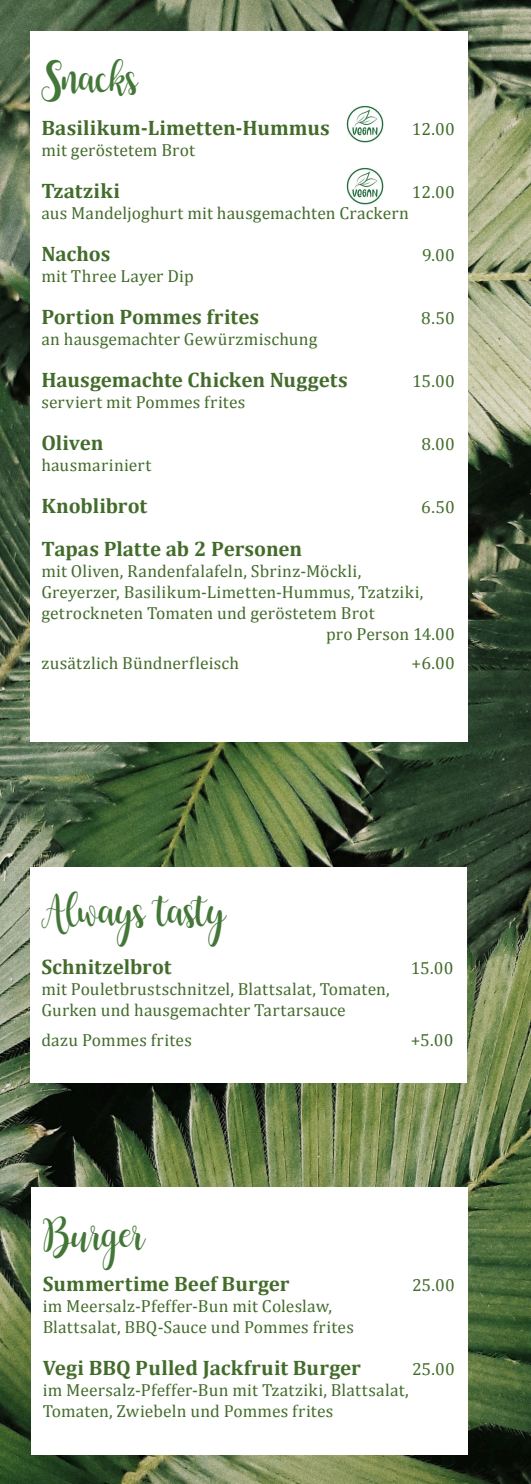
<style>
.page{position:relative;width:531px;height:1484px;background:#fff}
.page>*{position:absolute;margin:0;border:0;box-sizing:border-box;transform-origin:0 0}
.Beschrieb{font:35px "Buttercup Sample";letter-spacing:.005em;color:#437737}
._01_Titel{font:35px "Buttercup Sample";letter-spacing:.005em;color:#437737}
.Titel{font:35px "Buttercup Sample";letter-spacing:.01em;color:#437737}
.Beschrieb-2{font:700 21px "Cambria";letter-spacing:.005em;color:#436c2b}
.Beschrieb-3{font:17.5px/21px "Cambria";letter-spacing:.01em;color:#436c2b}
</style>
<div class="page">
<img style="left:0;top:0;width:531px;height:1483px">
<div style="left:30px;top:31px;width:438px;height:711px;background:#fff"></div>
<div style="left:30px;top:867px;width:436px;height:215px;background:#fff"></div>
<div style="left:31px;top:1186px;width:437px;height:267px;background:#fff"></div>
<img style="left:346px;top:106px;width:38px;height:37px">
<img style="left:346px;top:168px;width:38px;height:37px">
<p class="_01_Titel" style="left:41px;top:61px;width:99px">Snacks</p>
<p class="Beschrieb-2" style="left:41px;top:115px;width:290px">Basilikum-Limetten-Hummus</p>
<p class="Beschrieb-3" style="left:412px;top:119px;width:45px">12.00</p>
<p class="Beschrieb-3" style="left:41px;top:140px;width:155px">mit geröstetem Brot</p>
<p class="Beschrieb-2" style="left:41px;top:178px;width:80px">Tzatziki</p>
<p class="Beschrieb-3" style="left:412px;top:182px;width:45px">12.00</p>
<p class="Beschrieb-3" style="left:41px;top:203px;width:369px">aus Mandeljoghurt mit hausgemachten Crackern</p>
<p class="Beschrieb-2" style="left:41px;top:241px;width:70px">Nachos</p>
<p class="Beschrieb-3" style="left:422px;top:245px;width:34px">9.00</p>
<p class="Beschrieb-3" style="left:41px;top:266px;width:154px">mit Three Layer Dip</p>
<p class="Beschrieb-2" style="left:41px;top:304px;width:219px">Portion Pommes frites</p>
<p class="Beschrieb-3" style="left:421px;top:308px;width:35px">8.50</p>
<p class="Beschrieb-3" style="left:41px;top:329px;width:277px">an hausgemachter Gewürzmischung</p>
<p class="Beschrieb-2" style="left:41px;top:367px;width:308px">Hausgemachte Chicken Nuggets</p>
<p class="Beschrieb-3" style="left:412px;top:371px;width:44px">15.00</p>
<p class="Beschrieb-3" style="left:41px;top:392px;width:206px">serviert mit Pommes frites</p>
<p class="Beschrieb-2" style="left:41px;top:430px;width:64px">Oliven</p>
<p class="Beschrieb-3" style="left:421px;top:434px;width:35px">8.00</p>
<p class="Beschrieb-3" style="left:41px;top:455px;width:111px">hausmariniert</p>
<p class="Beschrieb-2" style="left:41px;top:493px;width:107px">Knoblibrot</p>
<p class="Beschrieb-3" style="left:421px;top:497px;width:35px">6.50</p>
<p class="Beschrieb-2" style="left:41px;top:535px;width:262px">Tapas Platte ab 2 Personen</p>
<p class="Beschrieb-3" style="left:41px;top:560px;width:321px">mit Oliven, Randenfalafeln, Sbrinz-Möckli,</p>
<p class="Beschrieb-3" style="left:41px;top:581px;width:383px">Greyerzer, Basilikum-Limetten-Hummus, Tzatziki, getrockneten Tomaten und geröstetem Brot</p>
<p class="Beschrieb-3" style="left:326px;top:623px;width:130px">pro Person 14.00</p>
<p class="Beschrieb-3" style="left:41px;top:653px;width:199px">zusätzlich Bündnerfleisch</p>
<p class="Beschrieb-3" style="left:411px;top:653px;width:45px">+6.00</p>
<p class="Beschrieb" style="left:41px;top:893px;width:186px">Always tasty</p>
<p class="Beschrieb-2" style="left:41px;top:953px;width:132px">Schnitzelbrot</p>
<p class="Beschrieb-3" style="left:411px;top:957px;width:44px">15.00</p>
<p class="Beschrieb-3" style="left:41px;top:978px;width:350px">mit Pouletbrustschnitzel, Blattsalat, Tomaten,</p>
<p class="Beschrieb-3" style="left:41px;top:999px;width:306px">Gurken und hausgemachter Tartarsauce</p>
<p class="Beschrieb-3" style="left:41px;top:1029px;width:152px">dazu Pommes frites</p>
<p class="Beschrieb-3" style="left:411px;top:1029px;width:44px">+5.00</p>
<p class="Titel" style="left:43px;top:1215px;width:102px">Burger</p>
<p class="Beschrieb-2" style="left:43px;top:1270px;width:248px">Summertime Beef Burger</p>
<p class="Beschrieb-3" style="left:412px;top:1274px;width:44px">25.00</p>
<p class="Beschrieb-3" style="left:43px;top:1295px;width:313px">im Meersalz-Pfeffer-Bun mit Coleslaw,<br>Blattsalat, BBQ-Sauce und Pommes frites</p>
<p class="Beschrieb-2" style="left:43px;top:1354px;width:320px">Vegi BBQ Pulled Jackfruit Burger</p>
<p class="Beschrieb-3" style="left:412px;top:1358px;width:44px">25.00</p>
<p class="Beschrieb-3" style="left:43px;top:1379px;width:368px">im Meersalz-Pfeffer-Bun mit Tzatziki, Blattsalat,<br>Tomaten, Zwiebeln und Pommes frites</p>
</div>
